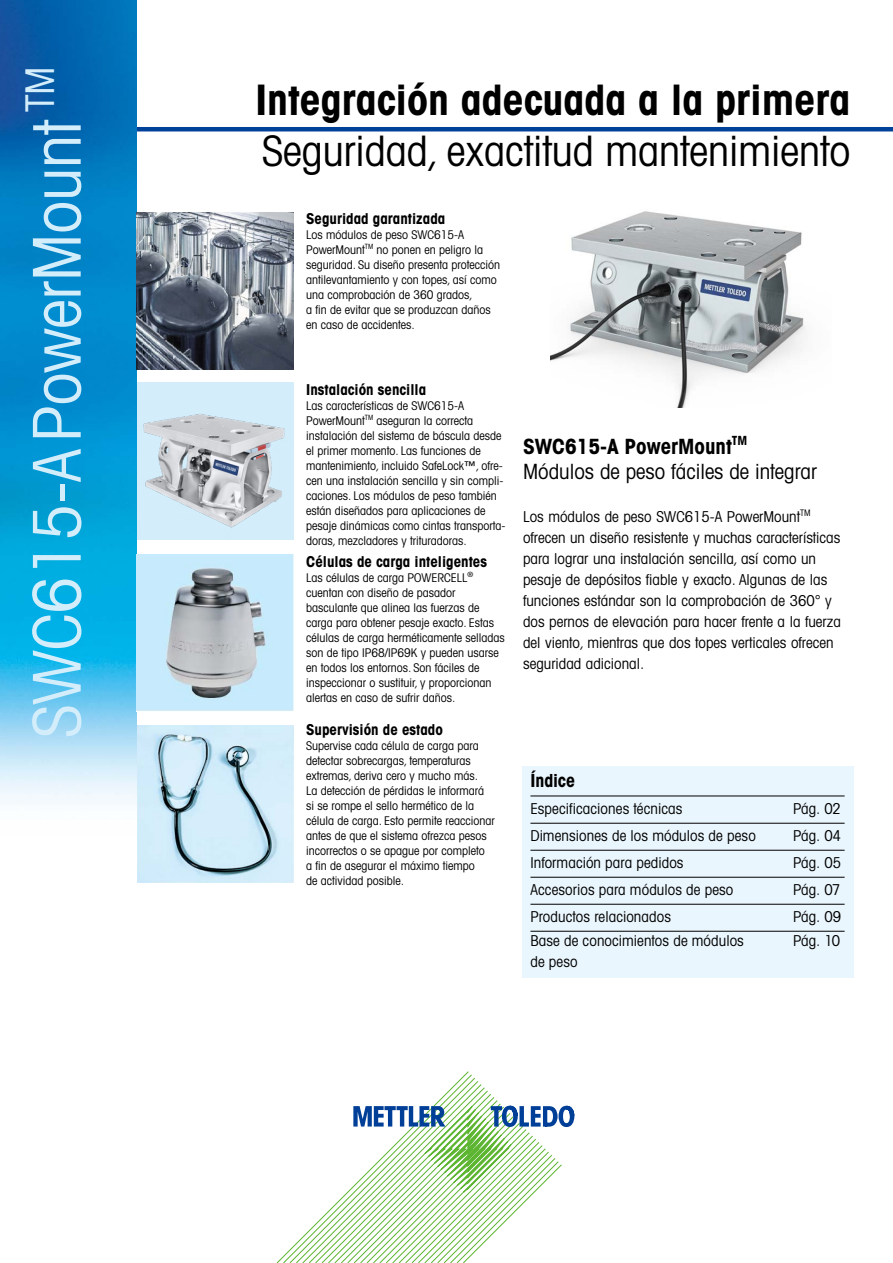
<style>
.page{position:relative;width:893px;height:1263px;background:#fff}
.page>*{position:absolute;margin:0;border:0;box-sizing:border-box;transform-origin:0 0}
.t1{font:66px "Avant Gardefor MT Bk";color:#d3edfb}
.t2{font:42px "Avant Gardefor MT Bk";color:#000}
.t3{font:42px "Avant Gardefor MT Bd";color:#000}
.t4{font:21px "Avant Gardefor MT Bk";color:#000}
.t5{font:21px "Avant Gardefor MT Bd";color:#000}
.t6{font:18px "Avant Gardefor MT Bd";letter-spacing:-.005em;color:#000}
.t7{font:15px/21px "Avant Gardefor MT Bk";color:#000}
.t8{font:15px "Avant Gardefor MT Bd";color:#000}
.t9{font:12px/15px "Avant Gardefor MT Bk";color:#000}
</style>
<div class="page">
<div style="left:136px;top:383px;width:157px;height:157px;background:#d3edfb"></div>
<img style="left:136px;top:389px;width:149px;height:151px">
<img style="left:136px;top:725px;width:157px;height:157px">
<hr style="left:111px;top:127px;width:782px;height:4px;background:#004199">
<svg style="left:277px;top:1071px;width:257px;height:192px"></svg>
<svg style="left:353px;top:1105px;width:221px;height:88px"></svg>
<img style="left:0;top:0;width:136px;height:803px">
<img style="left:551px;top:211px;width:255px;height:197px">
<div style="left:522px;top:765px;width:331px;height:212px;background:#eaf6fd"></div>
<hr style="left:530px;top:796px;width:315px;height:1px;background:#000">
<hr style="left:530px;top:823px;width:315px;height:1px;background:#000">
<hr style="left:530px;top:850px;width:315px;height:1px;background:#000">
<hr style="left:530px;top:877px;width:315px;height:1px;background:#000">
<hr style="left:530px;top:904px;width:315px;height:1px;background:#000">
<hr style="left:530px;top:931px;width:315px;height:1px;background:#000">
<img style="left:136px;top:213px;width:158px;height:157px">
<img style="left:136px;top:555px;width:157px;height:156px">
<h1 class="t1" style="left:16px;top:738px;width:673px;rotate:-90deg">SWC615-A PowerMount <sup>TM</sup></h1>
<h2 class="t3" style="left:255px;top:73px;width:597px">Integración adecuada a la primera</h2>
<h2 class="t2" style="left:262px;top:125px;width:590px">Seguridad, exactitud mantenimiento</h2>
<p class="t8" style="left:306px;top:209px;width:141px">Seguridad garantizada</p>
<p class="t9" style="left:306px;top:227px;width:196px">Los módulos de peso SWC615-A PowerMount<sup>TM</sup> no ponen en peligro la seguridad. Su diseño presenta protección antilevantamiento y con topes, así como una comprobación de 360 grados,<br>a fin de evitar que se produzcan daños en caso de accidentes.</p>
<p class="t8" style="left:306px;top:380px;width:121px">Instalación sencilla</p>
<p class="t9" style="left:306px;top:397px;width:201px">Las características de SWC615-A PowerMount<sup>TM</sup> aseguran la correcta instalación del sistema de báscula desde el primer momento. Las funciones de mantenimiento, incluido SafeLock™, ofre&shy;cen una instalación sencilla y sin compli&shy;caciones. Los módulos de peso también están diseñados para aplicaciones de pesaje dinámicas como cintas transporta&shy;doras, mezcladores y trituradoras.</p>
<p class="t8" style="left:306px;top:552px;width:182px">Células de carga inteligentes</p>
<p class="t9" style="left:306px;top:570px;width:200px">Las células de carga POWERCELL<sup>® </sup>cuentan con diseño de pasador basculante que alinea las fuerzas de carga para obtener pesaje exacto. Estas células de carga herméticamente selladas son de tipo IP68/IP69K y pueden usarse en todos los entornos. Son fáciles de inspeccionar o sustituir, y proporcionan alertas en caso de sufrir daños.</p>
<p class="t8" style="left:306px;top:720px;width:138px">Supervisión de estado</p>
<p class="t9" style="left:306px;top:738px;width:190px">Supervise cada célula de carga para detectar sobrecargas, temperaturas extremas, deriva cero y mucho más.<br>La detección de pérdidas le informará si se rompe el sello hermético de la célula de carga. Esto permite reaccionar antes de que el sistema ofrezca pesos incorrectos o se apague por completo<br>a fin de asegurar el máximo tiempo<br>de actividad posible.</p>
<h3 class="t5" style="left:523px;top:433px;width:226px">SWC615-A PowerMount<sup>TM</sup></h3>
<h3 class="t4" style="left:523px;top:459px;width:295px">Módulos de peso fáciles de integrar</h3>
<p class="t7" style="left:523px;top:506px;width:319px">Los módulos de peso SWC615-A PowerMount<sup>TM </sup>ofrecen un diseño resistente y muchas características para lograr una instalación sencilla, así como un pesaje de depósitos fiable y exacto. Algunas de las funciones estándar son la comprobación de 360° y dos pernos de elevación para hacer frente a la fuerza del viento, mientras que dos topes verticales ofrecen seguridad adicional.</p>
<h3 class="t6" style="left:530px;top:769px;width:46px">Índice</h3>
<p class="t7" style="left:530px;top:798px;width:154px">Especificaciones técnicas</p>
<p class="t7" style="left:793px;top:798px;width:49px">Pág. 02</p>
<p class="t7" style="left:530px;top:825px;width:227px">Dimensiones de los módulos de peso</p>
<p class="t7" style="left:793px;top:825px;width:50px">Pág. 04</p>
<p class="t7" style="left:530px;top:852px;width:155px">Información para pedidos</p>
<p class="t7" style="left:793px;top:852px;width:50px">Pág. 05</p>
<p class="t7" style="left:530px;top:879px;width:204px">Accesorios para módulos de peso</p>
<p class="t7" style="left:793px;top:879px;width:49px">Pág. 07</p>
<p class="t7" style="left:530px;top:906px;width:142px">Productos relacionados</p>
<p class="t7" style="left:793px;top:906px;width:50px">Pág. 09</p>
<p class="t7" style="left:530px;top:930px;width:215px">Base de conocimientos de módulos</p>
<p class="t7" style="left:793px;top:930px;width:49px">Pág. 10</p>
<p class="t7" style="left:530px;top:951px;width:49px">de peso</p>
</div>
